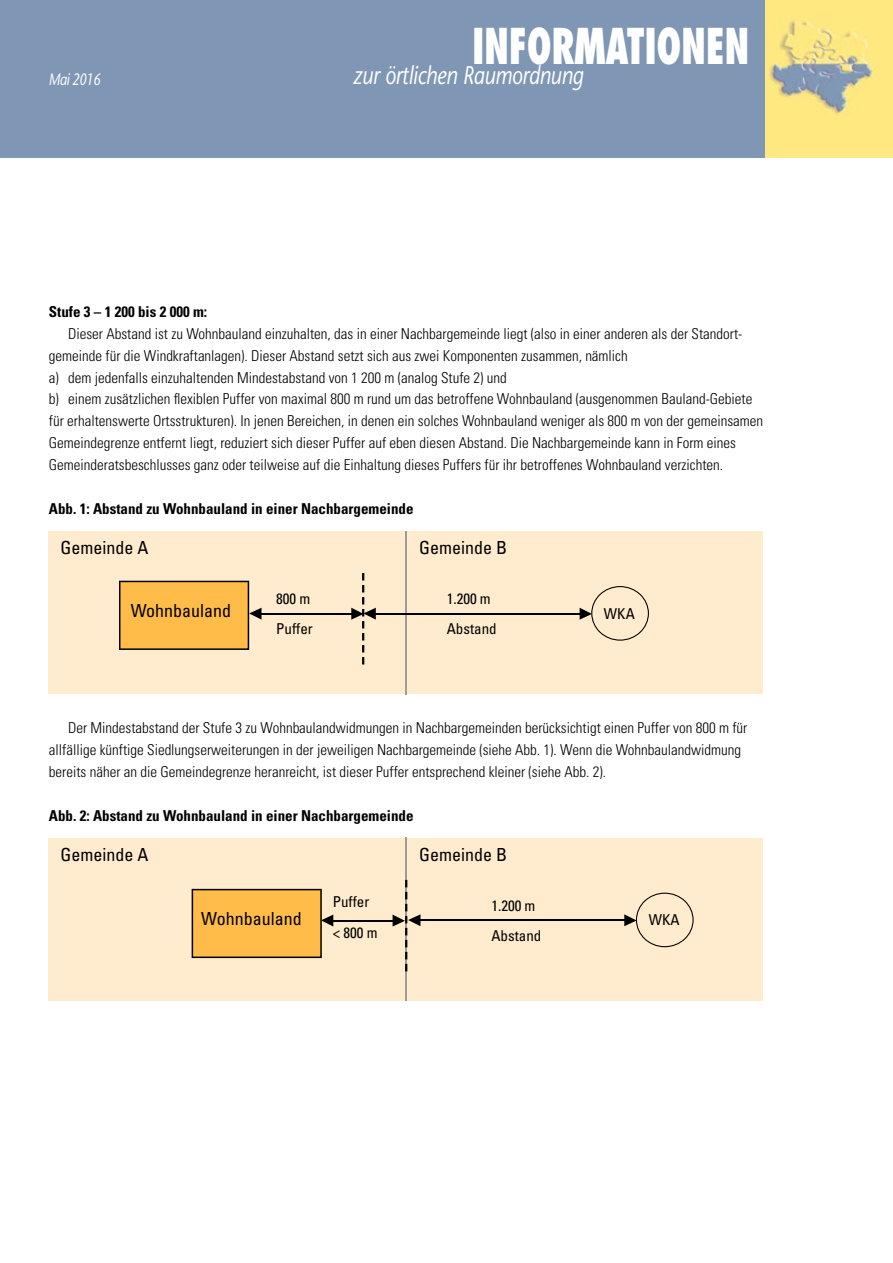
<style>
.page{position:relative;width:893px;height:1263px;background:#fff}
.page>*{position:absolute;margin:0;border:0;box-sizing:border-box;transform-origin:0 0}
.t1{font:800 condensed 48px "Futura";letter-spacing:-.01em;color:#fff;scale:.8 1}
.t2{font:italic 25.5px "Stone Sans";letter-spacing:-.01em;color:#fff;scale:.8 1}
.t3{font:condensed 18px "Univers LT";color:#000}
.t4{font:italic 16.5px "Stone Sans";letter-spacing:-.04em;color:#fff;scale:.8 1}
.t5{font:300 condensed 15px/21.9px "Univers LT";color:#000}
.t6{font:700 condensed 15px "Univers LT";color:#000}
.t7{font:condensed 15px/30px "Univers LT";color:#000}
</style>
<div class="page">
<svg style="left:0;top:0;width:893px;height:157px;background:#8ea0ae"></svg>
<div style="left:49px;top:531px;width:714px;height:163px;background:#ffebcd"></div>
<hr style="left:406px;top:531px;width:1px;height:163px;background:#9c9c9b">
<hr style="left:257px;top:613px;width:99px;height:1px;background:#000">
<hr style="left:373px;top:613px;width:208px;height:1px;background:#000">
<svg style="left:119px;top:581px;width:143px;height:69px;background:#eeb34e"></svg>
<svg style="left:580px;top:586px;width:69px;height:55px"></svg>
<svg style="left:351px;top:573px;width:25px;height:91px"></svg>
<div style="left:49px;top:838px;width:714px;height:162px;background:#ffebcd"></div>
<hr style="left:418px;top:920px;width:208px;height:1px;background:#000">
<svg style="left:624px;top:893px;width:70px;height:54px"></svg>
<hr style="left:406px;top:838px;width:1px;height:163px;background:#9c9c9b">
<hr style="left:329px;top:920px;width:68px;height:1px;background:#000">
<svg style="left:192px;top:889px;width:141px;height:69px;background:#efb34d"></svg>
<svg style="left:393px;top:880px;width:27px;height:91px"></svg>
<h1 class="t1" style="left:472px;top:16px;width:348px">INFORMATIONEN</h1>
<p class="t4" style="left:49px;top:69px;width:66px">Mai 2016</p>
<h2 class="t2" style="left:353px;top:60px;width:290px">zur örtlichen Raumordnung</h2>
<p class="t6" style="left:49px;top:302px;width:160px">Stufe 3 – 1 200 bis 2 000 m:</p>
<p class="t5" style="left:49px;top:322px;width:716px;text-indent:19px">Dieser Abstand ist zu Wohnbauland einzuhalten, das in einer Nachbargemeinde liegt (also in einer anderen als der Standort&shy;gemeinde für die Windkraftanlagen). Dieser Abstand setzt sich aus zwei Komponenten zusammen, nämlich<br>a) dem jedenfalls einzuhaltenden Mindestabstand von 1 200 m (analog Stufe 2) und<br>b) einem zusätzlichen flexiblen Puffer von maximal 800 m rund um das betroffene Wohnbauland (ausgenommen Bauland-Gebiete für erhaltenswerte Ortsstrukturen). In jenen Bereichen, in denen ein solches Wohnbauland weniger als 800 m von der gemeinsamen Gemeindegrenze entfernt liegt, reduziert sich dieser Puffer auf eben diesen Abstand. Die Nachbargemeinde kann in Form eines Gemeinderatsbeschlusses ganz oder teilweise auf die Einhaltung dieses Puffers für ihr betroffenes Wohnbauland verzichten.</p>
<p class="t6" style="left:49px;top:499px;width:366px">Abb. 1: Abstand zu Wohnbauland in einer Nachbargemeinde</p>
<p class="t3" style="left:61px;top:438px;width:89px">Gemeinde A</p>
<p class="t3" style="left:419px;top:438px;width:89px">Gemeinde B</p>
<p class="t7" style="left:276px;top:485px;width:36px">800 m</p>
<p class="t3" style="left:131px;top:501px;width:102px">Wohnbauland</p>
<p class="t3" style="left:61px;top:536px;width:89px">Gemeinde A</p>
<p class="t3" style="left:419px;top:536px;width:89px">Gemeinde B</p>
<p class="t3" style="left:131px;top:599px;width:102px">Wohnbauland</p>
<p class="t7" style="left:276px;top:583px;width:38px">800 m<br>Puffer</p>
<p class="t7" style="left:447px;top:583px;width:51px">1.200 m<br>Abstand</p>
<p class="t7" style="left:604px;top:598px;width:32px">WKA</p>
<p class="t5" style="left:49px;top:717px;width:700px;text-indent:19px">Der Mindestabstand der Stufe 3 zu Wohnbaulandwidmungen in Nachbargemeinden berücksichtigt einen Puffer von 800 m für allfällige künftige Siedlungserweiterungen in der jeweiligen Nachbargemeinde (siehe Abb. 1). Wenn die Wohnbaulandwidmung bereits näher an die Gemeindegrenze heranreicht, ist dieser Puffer entsprechend kleiner (siehe Abb. 2).</p>
<p class="t6" style="left:49px;top:806px;width:366px">Abb. 2: Abstand zu Wohnbauland in einer Nachbargemeinde</p>
<p class="t3" style="left:61px;top:843px;width:89px">Gemeinde A</p>
<p class="t3" style="left:419px;top:843px;width:89px">Gemeinde B</p>
<p class="t3" style="left:201px;top:908px;width:102px">Wohnbauland</p>
<p class="t7" style="left:333px;top:887px;width:38px">Puffer</p>
<p class="t7" style="left:333px;top:917px;width:46px">&lt; 800 m</p>
<p class="t7" style="left:491px;top:890px;width:51px">1.200 m<br>Abstand</p>
<p class="t7" style="left:649px;top:905px;width:32px">WKA</p>
</div>
